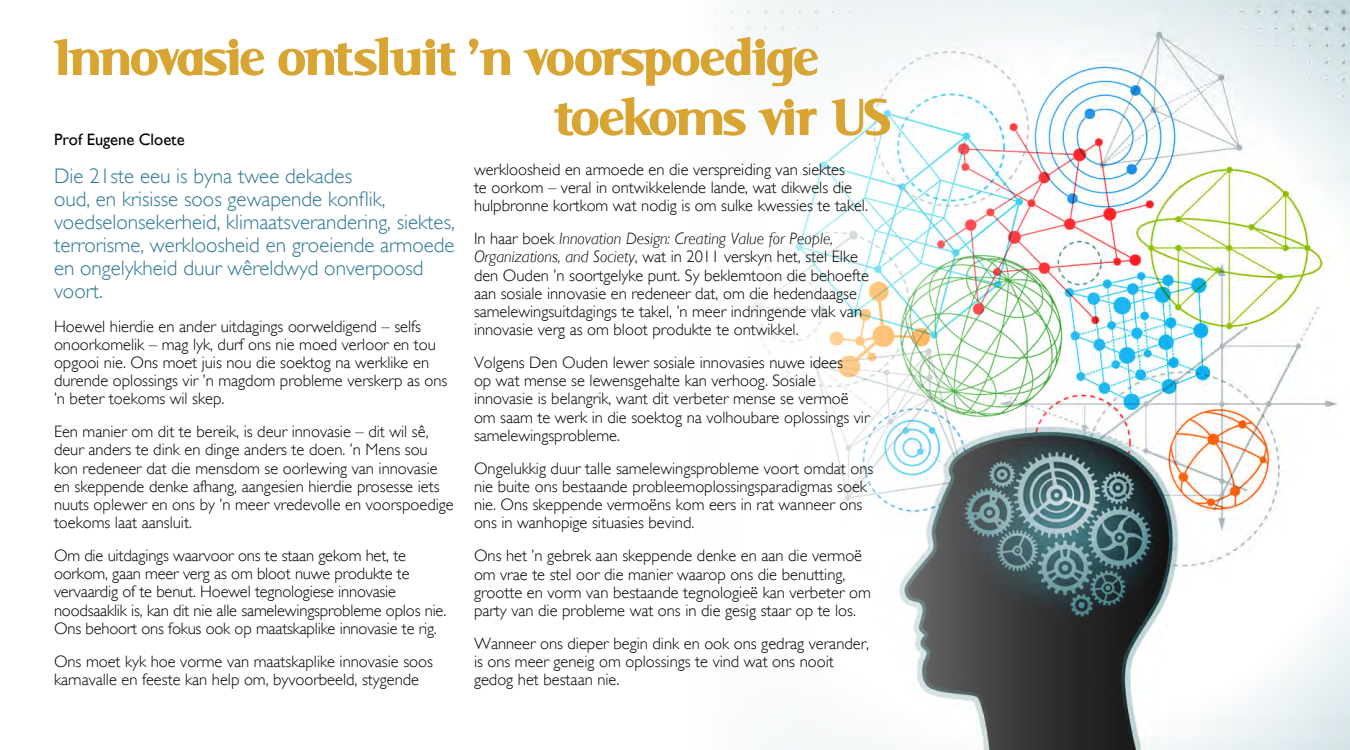
<style>
.page{position:relative;width:1350px;height:750px;background:#fff}
.page>*{position:absolute;margin:0;border:0;box-sizing:border-box;transform-origin:0 0}
.t1{font:900 56.55px "Serif";letter-spacing:.035em;color:#d8a432}
.t2{font:300 21px/23.1px "Gill Sans";color:#2c7792}
.t3{font:300 16.5px/18.1px "Gill Sans";color:#000}
.t4{font:16.5px "Gill Sans";color:#000}
.s1{font-style:italic}
</style>
<div class="page">
<img style="left:730px;top:0;width:620px;height:750px">
<h1 class="t1" style="left:54px;top:26px;width:764px">Innovasie ontsluit ’n voorspoedige</h1>
<p class="t4" style="left:54px;top:130px;width:132px">Prof Eugene Cloete</p>
<p class="t2" style="left:54px;top:164px;width:402px">Die 21ste eeu is byna twee dekades<br>oud, en krisisse soos gewapende konflik, voedselonsekerheid, klimaatsverandering, siektes, terrorisme, werkloosheid en groeiende armoede en ongelykheid duur wêreldwyd onverpoosd voort.</p>
<p class="t3" style="left:54px;top:317px;width:395px">Hoewel hierdie en ander uitdagings oorweldigend – selfs onoorkomelik – mag lyk, durf ons nie moed verloor en tou opgooi nie. Ons moet juis nou die soektog na werklike en durende oplossings vir ’n magdom probleme verskerp as ons ’n beter toekoms wil skep.</p>
<p class="t3" style="left:54px;top:423px;width:401px">Een manier om dit te bereik, is deur innovasie – dit wil sê, deur anders te dink en dinge anders te doen. ’n Mens sou kon redeneer dat die mensdom se oorlewing van innovasie en skeppende denke afhang, aangesien hierdie prosesse iets nuuts oplewer en ons by ’n meer vredevolle en voorspoedige toekoms laat aansluit.</p>
<p class="t3" style="left:54px;top:547px;width:394px">Om die uitdagings waarvoor ons te staan gekom het, te oorkom, gaan meer verg as om bloot nuwe produkte te vervaardig of te benut. Hoewel tegnologiese innovasie noodsaaklik is, kan dit nie alle samelewingsprobleme oplos nie.<br>Ons behoort ons fokus ook op maatskaplike innovasie te rig.</p>
<p class="t3" style="left:54px;top:652px;width:380px">Ons moet kyk hoe vorme van maatskaplike innovasie soos karnavalle en feeste kan help om, byvoorbeeld, stygende</p>
<h1 class="t1" style="left:555px;top:86px;width:334px">toekoms vir US</h1>
<p class="t3" style="left:474px;top:160px;width:396px">werkloosheid en armoede en die verspreiding van siektes<br>te oorkom – veral in ontwikkelende lande, wat dikwels die hulpbronne kortkom wat nodig is om sulke kwessies te takel.</p>
<p class="t3" style="left:474px;top:230px;width:396px">In haar boek <span class="s1">Innovation Design: Creating Value for People, Organizations, and Society</span>, wat in 2011 verskyn het, stel Elke den Ouden ’n soortgelyke punt. Sy beklemtoon die behoefte aan sosiale innovasie en redeneer dat, om die hedendaagse samelewingsuitdagings te takel, ’n meer indringende vlak van innovasie verg as om bloot produkte te ontwikkel.</p>
<p class="t3" style="left:474px;top:353px;width:397px">Volgens Den Ouden lewer sosiale innovasies nuwe idees<br>op wat mense se lewensgehalte kan verhoog. Sosiale innovasie is belangrik, want dit verbeter mense se vermoë om saam te werk in die soektog na volhoubare oplossings vir samelewingsprobleme.</p>
<p class="t3" style="left:474px;top:459px;width:401px">Ongelukkig duur talle samelewingsprobleme voort omdat ons nie buite ons bestaande probleemoplossingsparadigmas soek nie. Ons skeppende vermoëns kom eers in rat wanneer ons ons in wanhopige situasies bevind.</p>
<p class="t3" style="left:474px;top:547px;width:398px">Ons het ’n gebrek aan skeppende denke en aan die vermoë om vrae te stel oor die manier waarop ons die benutting, grootte en vorm van bestaande tegnologieë kan verbeter om party van die probleme wat ons in die gesig staar op te los.</p>
<p class="t3" style="left:474px;top:634px;width:397px">Wanneer ons dieper begin dink en ook ons gedrag verander, is ons meer geneig om oplossings te vind wat ons nooit gedog het bestaan nie.</p>
</div>
